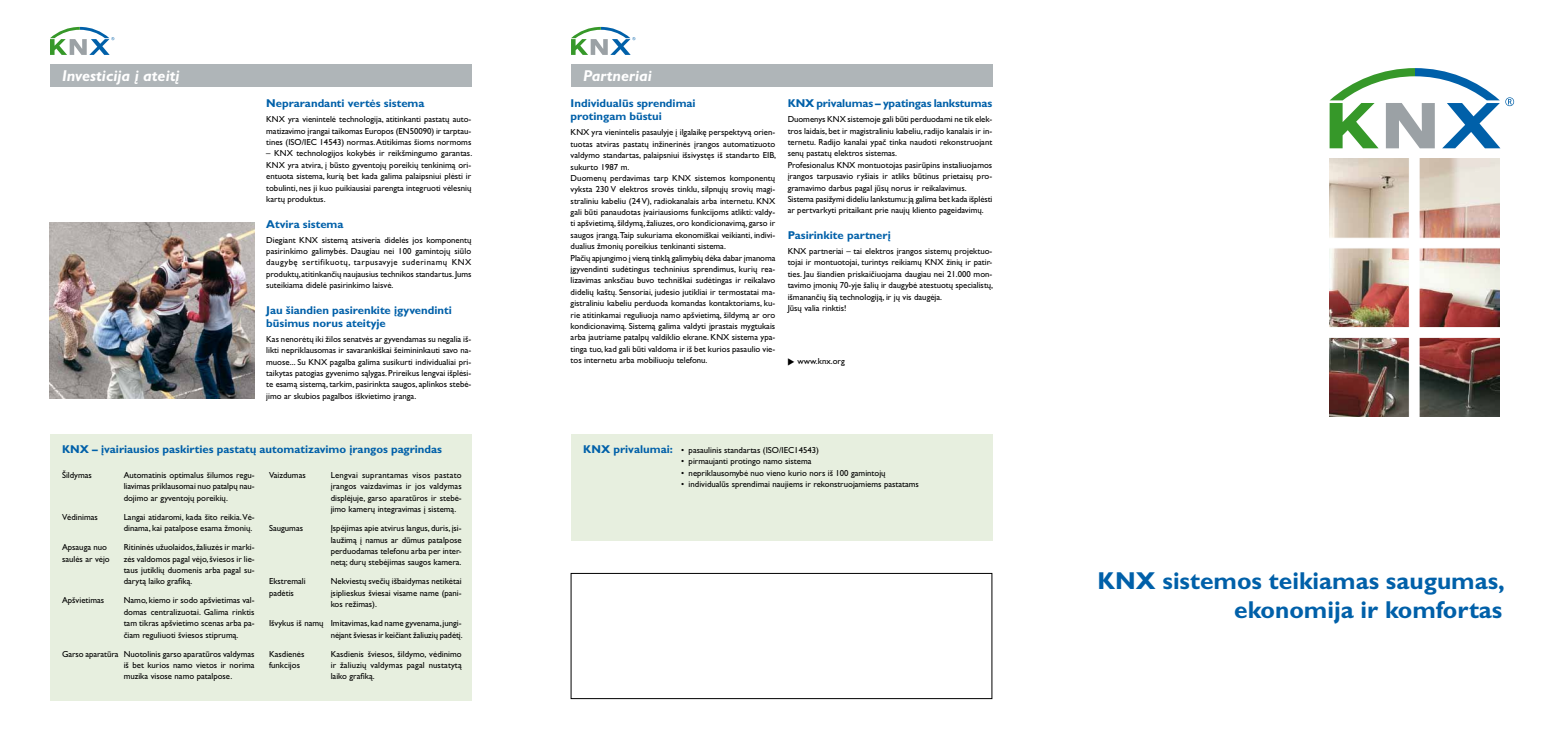
<style>
.page{position:relative;width:1563px;height:737px;background:#fff}
.page>*{position:absolute;margin:0;border:0;box-sizing:border-box;transform-origin:0 0}
.t1{font:700 24.5px/28px "Gill Sans CE";color:#0060a9;text-align:right}
.t2{font:italic 700 15.75px "Gill Sans CE";color:#fff}
.t3{font:italic 700 15.75px "Gill Sans";color:#fff}
.t4{font:700 11.38px/13.1px "Gill Sans CE";color:#0060a9}
.t5{font:8.75px/11.4px "Gill Sans CE";color:#000;text-align:justify}
</style>
<div class="page">
<div style="left:570px;top:573px;width:422px;height:126px;border:1px solid #000"></div>
<div style="left:50px;top:434px;width:421px;height:266px;background:#e7efdf"></div>
<div style="left:570px;top:434px;width:422px;height:106px;background:#e7efdf"></div>
<img style="left:1329px;top:158px;width:170px;height:259px">
<div style="left:1327px;top:238px;width:176px;height:10px;background:#fff"></div>
<div style="left:1409px;top:154px;width:10px;height:268px;background:#fff"></div>
<div style="left:1326px;top:327px;width:176px;height:10px;background:#fff;border:1px solid #fff"></div>
<img style="left:50px;top:222px;width:204px;height:176px">
<div style="left:50px;top:64px;width:421px;height:23px;background:#afb5b8"></div>
<svg style="left:50px;top:27px;width:64px;height:28px"></svg>
<div style="left:571px;top:64px;width:421px;height:23px;background:#afb5b8"></div>
<svg style="left:571px;top:27px;width:64px;height:28px"></svg>
<svg style="left:1329px;top:68px;width:185px;height:80px"></svg>
<h2 class="t2" style="left:62px;top:66px;width:119px">Investicija į ateitį</h2>
<h2 class="t3" style="left:583px;top:66px;width:70px">Partneriai</h2>
<h3 class="t4" style="left:266px;top:97px;width:160px">Neprarandanti vertės sistema</h3>
<p class="t5" style="left:266px;top:114px;width:207px">KNX yra vienintelė technologija, atitinkanti pastatų auto&shy;matizavimo įrangai taikomas Europos (EN50090) ir tarptau&shy;tines (ISO/IEC 14543) normas. Atitikimas šioms normoms</p>
<p class="t5" style="left:266px;top:148px;width:207px">– KNX technologijos kokybės ir reikšmingumo garantas.<br>KNX yra atvira, į būsto gyventojų poreikių tenkinimą ori&shy;entuota sistema, kurią bet kada galima palaipsniui plėsti ir tobulinti, nes ji kuo puikiausiai parengta integruoti vėlesnių kartų produktus.</p>
<h3 class="t4" style="left:266px;top:217px;width:79px">Atvira sistema</h3>
<p class="t5" style="left:266px;top:234px;width:207px">Diegiant KNX sistemą atsiveria didelės jos komponentų pasirinkimo galimybės. Daugiau nei 100 gamintojų siūlo daugybę sertifikuotų, tarpusavyje suderinamų KNX produktų, atitinkančių naujausius technikos standartus. Jums suteikiama didelė pasirinkimo laisvė.</p>
<h3 class="t4" style="left:266px;top:303px;width:187px">Jau šiandien pasirenkite įgyvendinti būsimus norus ateityje</h3>
<p class="t5" style="left:266px;top:333px;width:207px">Kas nenorėtų iki žilos senatvės ar gyvendamas su negalia iš&shy;likti nepriklausomas ir savarankiškai šeimininkauti savo na&shy;muose... Su KNX pagalba galima susikurti individualiai pri&shy;taikytas patogias gyvenimo sąlygas. Prireikus lengvai išplėsi&shy;te esamą sistemą, tarkim, pasirinkta saugos, aplinkos stebė&shy;jimo ar skubios pagalbos iškvietimo įranga.</p>
<h3 class="t4" style="left:570px;top:97px;width:127px">Individualūs sprendimai protingam būstui</h3>
<p class="t5" style="left:570px;top:127px;width:207px;text-align:left">KNX yra vienintelis pasaulyje į ilgalaikę perspektyvą orien&shy;tuotas atviras pastatų inžinerinės įrangos automatizuoto valdymo standartas, palaipsniui išsivystęs iš standarto EIB, sukurto 1987 m.<br>Duomenų perdavimas tarp KNX sistemos komponentų vyksta 230 V elektros srovės tinklu, silpnųjų srovių magi&shy;straliniu kabeliu (24 V), radiokanalais arba internetu. KNX gali būti panaudotas įvairiausioms funkcijoms atlikti: valdy&shy;ti apšvietimą, šildymą, žaliuzes, oro kondicionavimą, garso ir saugos įrangą. Taip sukuriama ekonomiškai veikianti, indivi&shy;dualius žmonių poreikius tenkinanti sistema.<br>Plačių apjungimo į vieną tinklą galimybių dėka dabar įmanoma įgyvendinti sudėtingus techninius sprendimus, kurių rea&shy;lizavimas anksčiau buvo techniškai sudėtingas ir reikalavo didelių kaštų. Sensoriai, judesio jutikliai ir termostatai ma&shy;gistraliniu kabeliu perduoda komandas kontaktoriams, ku&shy;rie atitinkamai reguliuoja namo apšvietimą, šildymą ar oro kondicionavimą. Sistemą galima valdyti įprastais mygtukais arba jautriame patalpų valdiklio ekrane. KNX sistema ypa&shy;tinga tuo, kad gali būti valdoma ir iš bet kurios pasaulio vie&shy;tos internetu arba mobiliuoju telefonu.</p>
<h3 class="t4" style="left:788px;top:97px;width:206px">KNX privalumas – ypatingas lankstumas</h3>
<p class="t5" style="left:788px;top:114px;width:206px;text-align:left">Duomenys KNX sistemoje gali būti perduodami ne tik elek&shy;tros laidais, bet ir magistraliniu kabeliu, radijo kanalais ir in&shy;ternetu. Radijo kanalai ypač tinka naudoti rekonstruojant senų pastatų elektros sistemas.<br>Profesionalus KNX montuotojas pasirūpins instaliuojamos įrangos tarpusavio ryšiais ir atliks būtinus prietaisų pro&shy;gramavimo darbus pagal jūsų norus ir reikalavimus.<br>Sistema pasižymi dideliu lankstumu: ją galima bet kada išplėsti ar pertvarkyti pritaikant prie naujų kliento pageidavimų.</p>
<h3 class="t4" style="left:788px;top:229px;width:105px">Pasirinkite partnerį</h3>
<p class="t5" style="left:788px;top:245px;width:207px;text-align:left">KNX partneriai – tai elektros įrangos sistemų projektuo&shy;tojai ir montuotojai, turintys reikiamų KNX žinių ir patir&shy;ties. Jau šiandien priskaičiuojama daugiau nei 21.000 mon&shy;tavimo įmonių 70-yje šalių ir daugybė atestuotų specialistų, išmanančių šią technologiją, ir jų vis daugėja.<br>Jūsų valia rinktis!</p>
<p class="t5" style="left:797px;top:356px;width:49px">www.knx.org</p>
<h3 class="t4" style="left:62px;top:443px;width:382px">KNX – įvairiausios paskirties pastatų automatizavimo įrangos pagrindas</h3>
<p class="t5" style="left:681px;top:444px;width:139px">• pasaulinis standartas (ISO/IEC14543)</p>
<p class="t5" style="left:681px;top:456px;width:132px">• pirmaujanti protingo namo sistema</p>
<p class="t5" style="left:681px;top:467px;width:206px">• nepriklausomybė nuo vieno kurio nors iš 100 gamintojų</p>
<p class="t5" style="left:681px;top:478px;width:239px">• individualūs sprendimai naujiems ir rekonstruojamiems pastatams</p>
<h3 class="t4" style="left:583px;top:443px;width:91px">KNX privalumai:</h3>
<p class="t5" style="left:62px;top:469px;width:31px">Šildymas</p>
<p class="t5" style="left:124px;top:469px;width:132px">Automatinis optimalus šilumos regu&shy;liavimas priklausomai nuo patalpų nau&shy;dojimo ar gyventojų poreikių.</p>
<p class="t5" style="left:62px;top:511px;width:37px">Vėdinimas</p>
<p class="t5" style="left:124px;top:511px;width:132px">Langai atidaromi, kada šito reikia. Vė&shy;dinama, kai patalpose esama žmonių.</p>
<p class="t5" style="left:62px;top:541px;width:49px">Apsauga nuo saulės ar vėjo</p>
<p class="t5" style="left:124px;top:541px;width:132px">Ritininės užuolaidos, žaliuzės ir marki&shy;zės valdomos pagal vėjo, šviesos ir lie&shy;taus jutiklių duomenis arba pagal su&shy;darytą laiko grafiką.</p>
<p class="t5" style="left:62px;top:595px;width:44px">Apšvietimas</p>
<p class="t5" style="left:124px;top:595px;width:132px">Namo, kiemo ir sodo apšvietimas val&shy;domas centralizuotai. Galima rinktis tam tikras apšvietimo scenas arba pa&shy;čiam reguliuoti šviesos stiprumą.</p>
<p class="t5" style="left:124px;top:648px;width:132px;text-indent:-62px">Garso aparatūra Nuotolinis garso aparatūros valdymas iš bet kurios namo vietos ir norima muzika visose namo patalpose.</p>
<p class="t5" style="left:269px;top:469px;width:38px">Vaizdumas</p>
<p class="t5" style="left:331px;top:469px;width:132px">Lengvai suprantamas visos pastato įrangos vaizdavimas ir jos valdymas displėjuje, garso aparatūros ir stebė&shy;jimo kamerų integravimas į sistemą.</p>
<p class="t5" style="left:269px;top:522px;width:36px">Saugumas</p>
<p class="t5" style="left:331px;top:522px;width:132px">Įspėjimas apie atvirus langus, duris, įsi&shy;laužimą į namus ar dūmus patalpose perduodamas telefonu arba per inter&shy;netą; durų stebėjimas saugos kamera.</p>
<p class="t5" style="left:269px;top:576px;width:38px">Ekstremali padėtis</p>
<p class="t5" style="left:331px;top:576px;width:132px">Nekviestų svečių išbaidymas netikėtai įsiplieskus šviesai visame name (pani&shy;kos režimas).</p>
<p class="t5" style="left:269px;top:617px;width:195px;text-align:right">Išvykus iš namų Imitavimas, kad name gyvenama, jungi&shy;nėjant šviesas ir keičiant žaliuzių padėtį.</p>
<p class="t5" style="left:269px;top:648px;width:37px">Kasdienės funkcijos</p>
<p class="t5" style="left:331px;top:648px;width:133px">Kasdienis šviesos, šildymo, vėdinimo ir žaliuzių valdymas pagal nustatytą laiko grafiką.</p>
<h1 class="t1" style="left:1097px;top:567px;width:409px">KNX sistemos teikiamas saugumas, ekonomija ir komfortas</h1>
</div>
